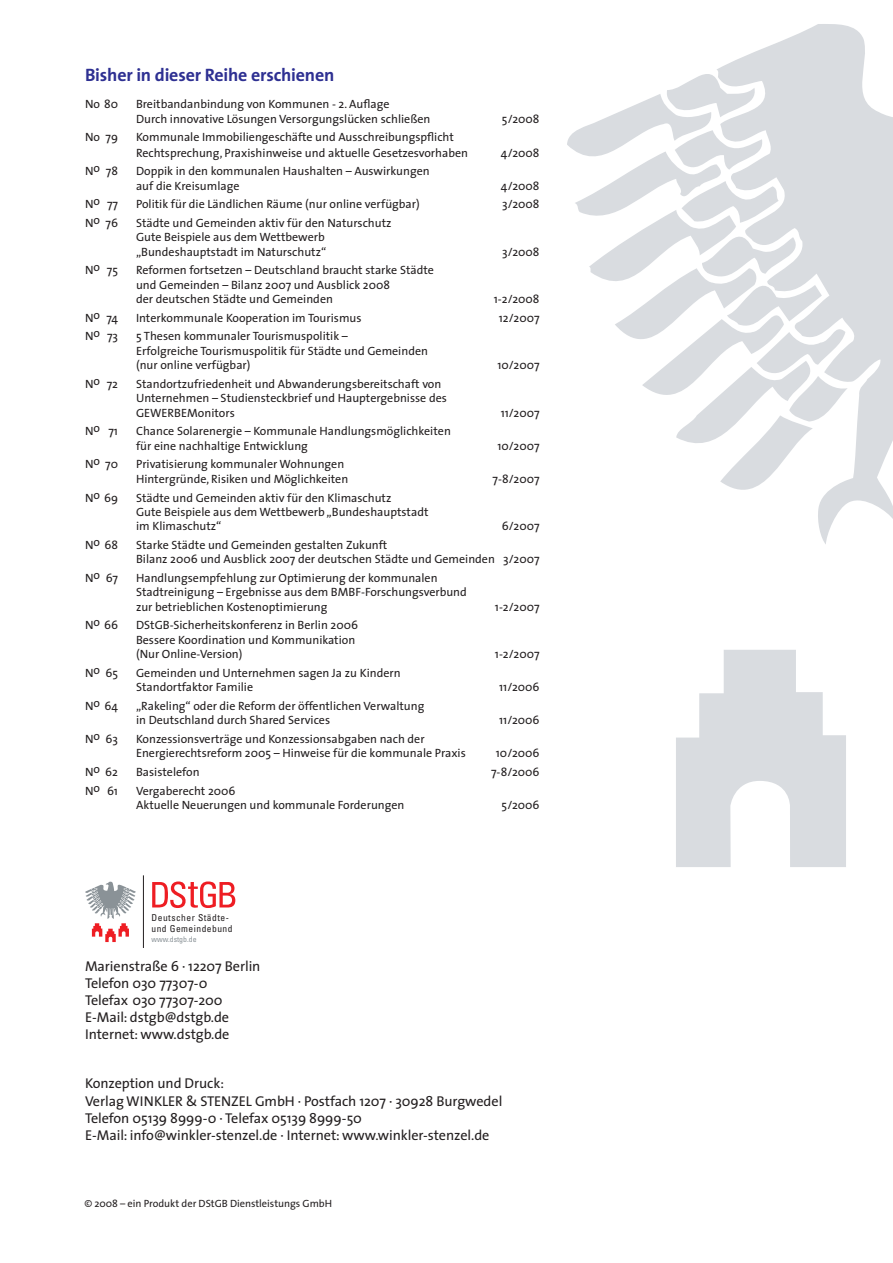
<style>
.page{position:relative;width:893px;height:1263px;background:#fff}
.page>*{position:absolute;margin:0;border:0;box-sizing:border-box;transform-origin:0 0}
.t1{font:700 18px "The Sans";letter-spacing:-.01em;color:#2e3092}
.t2{font:14.25px/17.1px "The Sans";letter-spacing:-.005em;color:#231f20}
.t3{font:12px/14.4px "The Sans";color:#231f20}
.t4{font:10.5px "The Sans";letter-spacing:-.005em;color:#231f20}
.t5{font:condensed 9.45px/10.8px "Univers";letter-spacing:.05em;color:#231f20}
.t6{font:condensed 7.8px "Univers";color:#8a9297}
</style>
<div class="page">
<svg style="left:676px;top:650px;width:170px;height:217px"></svg>
<svg style="left:748px;top:24px;width:145px;height:520px;fill:#d9dce0"></svg>
<svg style="left:567px;top:55px;width:281px;height:457px"></svg>
<svg style="left:152px;top:881px;width:83px;height:27px"></svg>
<hr style="left:143px;top:875px;width:1px;height:73px;background:#231f20">
<svg style="left:85px;top:881px;width:51px;height:61px"></svg>
<h1 class="t1" style="left:85px;top:60px;width:251px">Bisher in dieser Reihe erschienen</h1>
<p class="t3" style="left:85px;top:97px;width:34px">No 80</p>
<p class="t3" style="left:136px;top:97px;width:296px">Breitbandanbindung von Kommunen - 2. Auflage<br>Durch innovative Lösungen Versorgungslücken schließen</p>
<p class="t3" style="left:85px;top:130px;width:34px">No 79</p>
<p class="t3" style="left:136px;top:129px;width:333px;line-height:15.3px">Kommunale Immobiliengeschäfte und Ausschreibungspflicht<br>Rechtsprechung, Praxishinweise und aktuelle Gesetzesvorhaben</p>
<p class="t3" style="left:85px;top:164px;width:34px">No 78</p>
<p class="t3" style="left:136px;top:164px;width:295px">Doppik in den kommunalen Haushalten – Auswirkungen auf die Kreisumlage</p>
<p class="t3" style="left:502px;top:111px;width:39px">5/2008</p>
<p class="t3" style="left:501px;top:145px;width:40px">4/2008</p>
<p class="t3" style="left:501px;top:178px;width:40px">4/2008</p>
<p class="t3" style="left:85px;top:197px;width:34px">No 77</p>
<p class="t3" style="left:136px;top:197px;width:285px">Politik für die Ländlichen Räume (nur online verfügbar)</p>
<p class="t3" style="left:502px;top:197px;width:39px">3/2008</p>
<p class="t3" style="left:85px;top:215px;width:34px">No 76</p>
<p class="t3" style="left:136px;top:215px;width:257px">Städte und Gemeinden aktiv für den Naturschutz<br>Gute Beispiele aus dem Wettbewerb „Bundeshauptstadt im Naturschutz“</p>
<p class="t3" style="left:502px;top:244px;width:39px">3/2008</p>
<p class="t3" style="left:85px;top:263px;width:34px">No 75</p>
<p class="t3" style="left:136px;top:263px;width:299px">Reformen fortsetzen – Deutschland braucht starke Städte und Gemeinden – Bilanz 2007 und Ausblick 2008<br>der deutschen Städte und Gemeinden</p>
<p class="t3" style="left:494px;top:292px;width:47px">1-2/2008</p>
<p class="t3" style="left:85px;top:310px;width:34px">No 74</p>
<p class="t3" style="left:136px;top:310px;width:227px">Interkommunale Kooperation im Tourismus</p>
<p class="t3" style="left:499px;top:310px;width:42px">12/2007</p>
<p class="t3" style="left:85px;top:329px;width:34px">No 73</p>
<p class="t3" style="left:136px;top:329px;width:293px">5 Thesen kommunaler Tourismuspolitik –<br>Erfolgreiche Tourismuspolitik für Städte und Gemeinden (nur online verfügbar)</p>
<p class="t3" style="left:497px;top:358px;width:44px">10/2007</p>
<p class="t3" style="left:85px;top:376px;width:34px">No 72</p>
<p class="t3" style="left:136px;top:376px;width:312px">Standortzufriedenheit und Abwanderungsbereitschaft von<br>Unternehmen – Studiensteckbrief und Hauptergebnisse des<br>GEWERBEMonitors</p>
<p class="t3" style="left:85px;top:424px;width:34px">No 71</p>
<p class="t3" style="left:136px;top:424px;width:316px">Chance Solarenergie – Kommunale Handlungsmöglichkeiten für eine nachhaltige Entwicklung</p>
<p class="t3" style="left:85px;top:457px;width:34px">No 70</p>
<p class="t3" style="left:136px;top:457px;width:214px">Privatisierung kommunaler Wohnungen<br>Hintergründe, Risiken und Möglichkeiten</p>
<p class="t3" style="left:85px;top:490px;width:34px">No 69</p>
<p class="t3" style="left:136px;top:490px;width:294px">Städte und Gemeinden aktiv für den Klimaschutz<br>Gute Beispiele aus dem Wettbewerb „Bundeshauptstadt im Klimaschutz“</p>
<p class="t3" style="left:501px;top:405px;width:40px">11/2007</p>
<p class="t3" style="left:497px;top:438px;width:44px">10/2007</p>
<p class="t3" style="left:493px;top:471px;width:48px">7-8/2007</p>
<p class="t3" style="left:502px;top:519px;width:39px">6/2007</p>
<p class="t3" style="left:85px;top:537px;width:34px">No 68</p>
<p class="t3" style="left:136px;top:537px;width:405px">Starke Städte und Gemeinden gestalten Zukunft<br>Bilanz 2006 und Ausblick 2007 der deutschen Städte und Gemeinden 3/2007</p>
<p class="t3" style="left:85px;top:570px;width:34px">No 67</p>
<p class="t3" style="left:136px;top:570px;width:332px">Handlungsempfehlung zur Optimierung der kommunalen<br>Stadtreinigung – Ergebnisse aus dem BMBF-Forschungsverbund zur betrieblichen Kostenoptimierung</p>
<p class="t3" style="left:495px;top:599px;width:46px">1-2/2007</p>
<p class="t3" style="left:85px;top:618px;width:34px">No 66</p>
<p class="t3" style="left:136px;top:618px;width:224px">DStGB-Sicherheitskonferenz in Berlin 2006<br>Bessere Koordination und Kommunikation (Nur Online-Version)</p>
<p class="t3" style="left:85px;top:665px;width:34px">No 65</p>
<p class="t3" style="left:136px;top:665px;width:266px">Gemeinden und Unternehmen sagen Ja zu Kindern<br>Standortfaktor Familie</p>
<p class="t3" style="left:85px;top:698px;width:34px">No 64</p>
<p class="t3" style="left:136px;top:698px;width:290px">„Rakeling“ oder die Reform der öffentlichen Verwaltung in Deutschland durch Shared Services</p>
<p class="t3" style="left:85px;top:731px;width:34px">No 63</p>
<p class="t3" style="left:136px;top:731px;width:331px">Konzessionsverträge und Konzessionsabgaben nach der<br>Energierechtsreform 2005 – Hinweise für die kommunale Praxis</p>
<p class="t3" style="left:495px;top:647px;width:46px">1-2/2007</p>
<p class="t3" style="left:499px;top:680px;width:42px">11/2006</p>
<p class="t3" style="left:499px;top:713px;width:42px">11/2006</p>
<p class="t3" style="left:496px;top:746px;width:45px">10/2006</p>
<p class="t3" style="left:85px;top:764px;width:34px">No 62</p>
<p class="t3" style="left:136px;top:764px;width:65px">Basistelefon</p>
<p class="t3" style="left:491px;top:764px;width:50px">7-8/2006</p>
<p class="t3" style="left:85px;top:783px;width:34px">No 61</p>
<p class="t3" style="left:136px;top:783px;width:270px">Vergaberecht 2006<br>Aktuelle Neuerungen und kommunale Forderungen</p>
<p class="t3" style="left:502px;top:797px;width:39px">5/2006</p>
<p class="t5" style="left:152px;top:800px;width:79px">Deutscher Städte-</p>
<p class="t5" style="left:152px;top:912px;width:83px">Deutscher Städte&shy;und Gemeindebund</p>
<p class="t6" style="left:152px;top:934px;width:47px">www.dstgb.de</p>
<p class="t2" style="left:85px;top:957px;width:177px">Marienstraße 6 · 12207 Berlin<br>Telefon 030 77307-0<br>Telefax 030 77307-200<br>E-Mail: dstgb@dstgb.de<br>Internet: www.dstgb.de</p>
<p class="t2" style="left:85px;top:1074px;width:419px">Konzeption und Druck:<br>Verlag WINKLER &amp; STENZEL GmbH · Postfach 1207 · 30928 Burgwedel Telefon 05139 8999-0 · Telefax 05139 8999-50<br>E-Mail: info@winkler-stenzel.de · Internet: www.winkler-stenzel.de</p>
<p class="t4" style="left:84px;top:1195px;width:249px">© 2008 – ein Produkt der DStGB Dienstleistungs GmbH</p>
</div>
